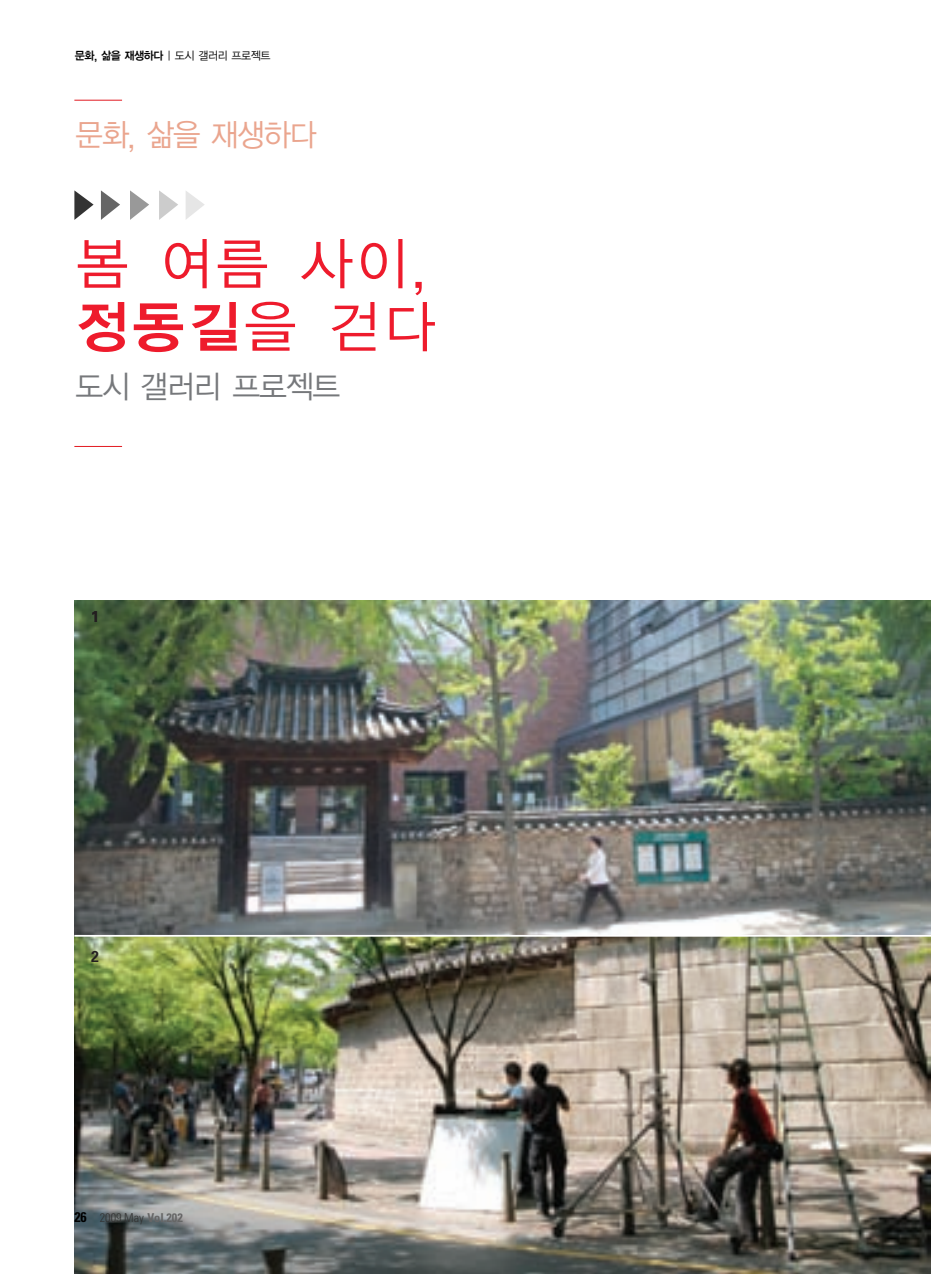
<style>
.page{position:relative;width:931px;height:1274px;background:#fff}
.page>*{position:absolute;margin:0;border:0;box-sizing:border-box;transform-origin:0 0}
.t1{font:56px/63px "YGO12";color:#ee1b2c}
.t2{font:31.5px "YGO12";letter-spacing:-.11em;color:#76787b;scale:.95 1}
.t3{font:30.97px "YGO12";letter-spacing:-.11em;color:#eaa58e;scale:.95 1}
.t4{font:700 15.75px "Univers";color:#231f20;scale:.9 1}
.t5{font:300 condensed 12.25px "Univers";color:#333}
.t6{font:11.38px "YGO12";letter-spacing:-.105em;color:#000;scale:.95 1}
.s1{font-family:"YGO14"}
.s2{font-weight:700;font-size:14px;color:#000}
.s3{font-weight:700;color:#666}
</style>
<div class="page">
<img style="left:74px;top:937px;width:857px;height:337px">
<svg style="left:74px;top:190px;width:20px;height:30px"></svg>
<svg style="left:101px;top:190px;width:19px;height:30px"></svg>
<svg style="left:130px;top:190px;width:19px;height:30px"></svg>
<svg style="left:159px;top:190px;width:19px;height:30px"></svg>
<svg style="left:186px;top:191px;width:19px;height:28px"></svg>
<hr style="left:74px;top:100px;width:48px;height:1px;background:#e21a21">
<hr style="left:74px;top:446px;width:48px;height:1px;background:#e21a21">
<img style="left:75px;top:601px;width:856px;height:334px">
<p class="t6" style="left:74px;top:50px;width:208px"><span class="s1">문화, 삶을 재생하다</span> | 도시 갤러리 프로젝트</p>
<p class="t3" style="left:74px;top:121px;width:258px">문화, 삶을 재생하다</p>
<p class="t1" style="left:74px;top:235px;width:366px">봄 여름 사이, <span class="s1">정동길</span>을 걷다</p>
<p class="t2" style="left:74px;top:372px;width:283px">도시 갤러리 프로젝트</p>
<p class="t4" style="left:91px;top:611px;width:10px">1</p>
<p class="t4" style="left:91px;top:950px;width:10px">2</p>
<p class="t5" style="left:74px;top:1213px;width:110px"><span class="s2">26</span> 2009 May <span class="s3">Vol.202</span></p>
</div>
